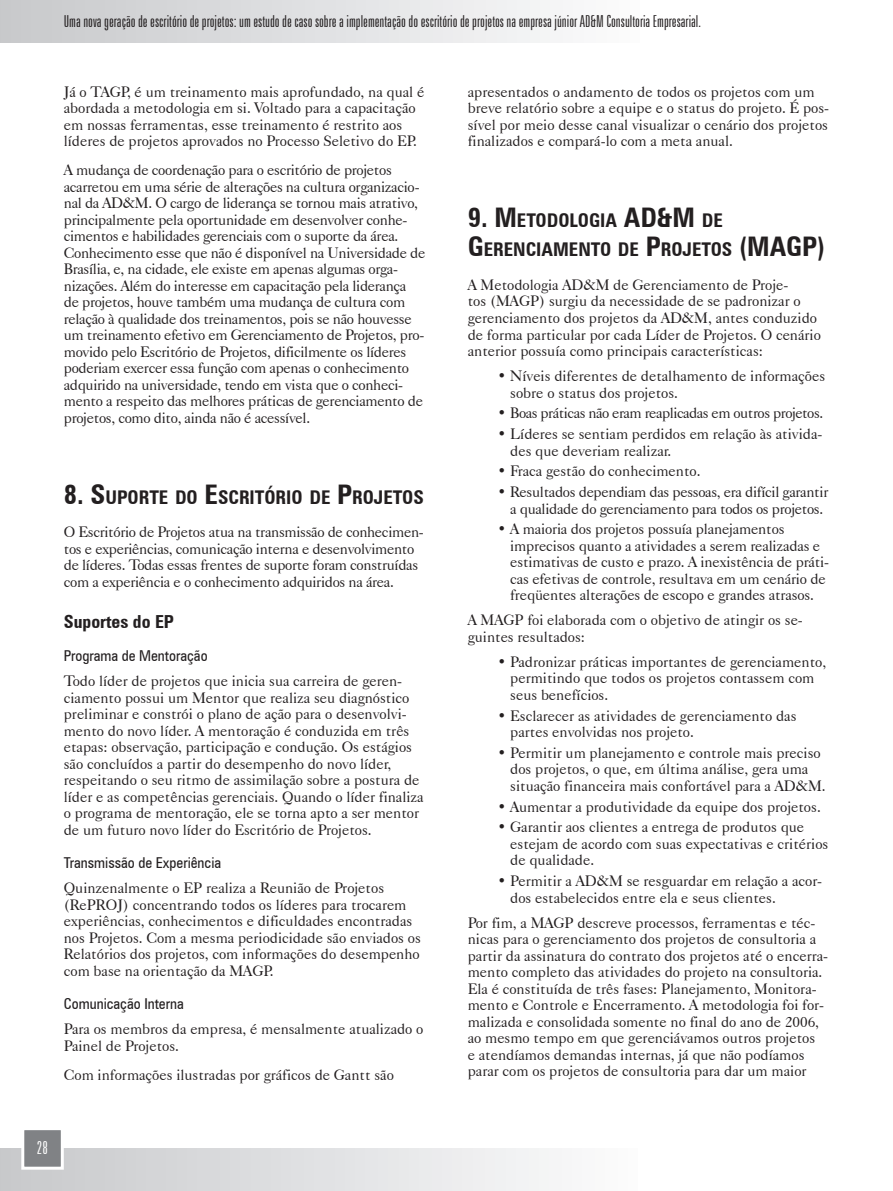
<style>
.page{position:relative;width:893px;height:1191px;background:#fff}
.page>*{position:absolute;margin:0;border:0;box-sizing:border-box;transform-origin:0 0}
.t1{font:700 condensed 18.9px/29.7px "Zurich BT";color:#231f20}
.t2{font:700 condensed 18px "Zurich BT";color:#231f20}
.t3{font:300 extra-condensed 18px "Zurich BT";color:#fff}
.t4{font:300 extra-condensed 16.5px "Zurich BT";color:#231f20}
.t5{font:15px/16.5px "Caslon 540 BT";color:#231f20}
.t6{font:15px/16.5px "Caslon 540 BT";letter-spacing:-.02em;color:#231f20}
.t7{font:condensed 15px "Zurich BT";color:#231f20}
.t8{font:15px "Caslon 540 BT";letter-spacing:-.03em;color:#231f20}
.s1{font-size:27px}
</style>
<div class="page">
<div style="left:0;top:0;width:639px;height:43px;background:linear-gradient(to right,#c7c8cb,#fcfcfc)"></div>
<div style="left:0;top:1148px;width:638px;height:43px;background:linear-gradient(to right,#c7c8cb,#fbfcfc)"></div>
<div style="left:23px;top:1128px;width:39px;height:40px;background:#808285"></div>
<div style="left:21px;top:1127px;width:43px;height:42px;border:3px solid #fff"></div>
<p class="t4" style="left:64px;top:13px;width:639px">Uma nova geração de escritório de projetos: um estudo de caso sobre a implementação do escritório de projetos na empresa júnior AD&amp;M Consultoria Empresarial.</p>
<p class="t5" style="left:64px;top:83px;width:362px">Já o TAGP, é um treinamento mais aprofundado, na qual é abordada a metodologia em si. Voltado para a capacitação em nossas ferramentas, esse treinamento é restrito aos líderes de projetos aprovados no Processo Seletivo do EP.</p>
<p class="t6" style="left:64px;top:162px;width:363px">A mudança de coordenação para o escritório de projetos acarretou em uma série de alterações na cultura organizacio&shy;nal da AD&amp;M. O cargo de liderança se tornou mais atrativo, principalmente pela oportunidade em desenvolver conhe&shy;cimentos e habilidades gerenciais com o suporte da área.<br>Conhecimento esse que não é disponível na Universidade de Brasília, e, na cidade, ele existe em apenas algumas orga&shy;nizações. Além do interesse em capacitação pela liderança de projetos, houve também uma mudança de cultura com relação à qualidade dos treinamentos, pois se não houvesse um treinamento efetivo em Gerenciamento de Projetos, pro&shy;movido pelo Escritório de Projetos, dificilmente os líderes poderiam exercer essa função com apenas o conhecimento adquirido na universidade, tendo em vista que o conheci&shy;mento a respeito das melhores práticas de gerenciamento de projetos, como dito, ainda não é acessível.</p>
<p class="t1" style="left:64px;top:482px;width:361px"><span class="s1">8. S</span>UPORTE DO <span class="s1">E</span>SCRITÓRIO DE <span class="s1">P</span>ROJETOS</p>
<p class="t6" style="left:64px;top:523px;width:362px">O Escritório de Projetos atua na transmissão de conhecimen&shy;tos e experiências, comunicação interna e desenvolvimento de líderes. Todas essas frentes de suporte foram construídas com a experiência e o conhecimento adquiridos na área.</p>
<p class="t2" style="left:64px;top:610px;width:112px">Suportes do EP</p>
<p class="t7" style="left:64px;top:647px;width:145px">Programa de Mentoração</p>
<p class="t5" style="left:64px;top:672px;width:361px">Todo líder de projetos que inicia sua carreira de geren&shy;ciamento possui um Mentor que realiza seu diagnóstico preliminar e constrói o plano de ação para o desenvolvi&shy;mento do novo líder. A mentoração é conduzida em três etapas: observação, participação e condução. Os estágios são concluídos a partir do desempenho do novo líder, respeitando o seu ritmo de assimilação sobre a postura de líder e as competências gerenciais. Quando o líder finaliza o programa de mentoração, ele se torna apto a ser mentor de um futuro novo líder do Escritório de Projetos.</p>
<p class="t7" style="left:64px;top:854px;width:159px">Transmissão de Experiência</p>
<p class="t5" style="left:64px;top:879px;width:359px">Quinzenalmente o EP realiza a Reunião de Projetos (RePROJ) concentrando todos os líderes para trocarem experiências, conhecimentos e dificuldades encontradas nos Projetos. Com a mesma periodicidade são enviados os Relatórios dos projetos, com informações do desempenho com base na orientação da MAGP.</p>
<p class="t7" style="left:64px;top:995px;width:121px">Comunicação Interna</p>
<p class="t5" style="left:64px;top:1020px;width:361px">Para os membros da empresa, é mensalmente atualizado o<br>Painel de Projetos.</p>
<p class="t5" style="left:64px;top:1066px;width:332px">Com informações ilustradas por gráficos de Gantt são</p>
<p class="t5" style="left:468px;top:83px;width:363px">apresentados o andamento de todos os projetos com um breve relatório sobre a equipe e o status do projeto. É pos&shy;sível por meio desse canal visualizar o cenário dos projetos finalizados e compará-lo com a meta anual.</p>
<p class="t1" style="left:468px;top:205px;width:359px"><span class="s1">9. M</span>ETODOLOGIA <span class="s1">AD&amp;M</span> DE<br><span class="s1">G</span>ERENCIAMENTO DE <span class="s1">P</span>ROJETOS <span class="s1">(MAGP)</span></p>
<p class="t5" style="left:468px;top:276px;width:355px">A Metodologia AD&amp;M de Gerenciamento de Proje-<br>tos (MAGP) surgiu da necessidade de se padronizar o gerenciamento dos projetos da AD&amp;M, antes conduzido de forma particular por cada Líder de Projetos. O cenário anterior possuía como principais características:</p>
<p class="t5" style="left:510px;top:367px;width:316px;text-indent:-13px">• Níveis diferentes de detalhamento de informações sobre o status dos projetos.</p>
<p class="t8" style="left:498px;top:404px;width:327px">• Boas práticas não eram reaplicadas em outros projetos.</p>
<p class="t5" style="left:510px;top:425px;width:314px;text-indent:-13px">• Líderes se sentiam perdidos em relação às ativida&shy;des que deveriam realizar.</p>
<p class="t5" style="left:498px;top:462px;width:205px">• Fraca gestão do conhecimento.</p>
<p class="t6" style="left:498px;top:483px;width:332px;text-align:center">• Resultados dependiam das pessoas, era difícil garantir a qualidade do gerenciamento para todos os projetos.</p>
<p class="t5" style="left:510px;top:520px;width:320px;text-indent:-13px">• A maioria dos projetos possuía planejamentos imprecisos quanto a atividades a serem realizadas e estimativas de custo e prazo. A inexistência de práti&shy;cas efetivas de controle, resultava em um cenário de freqüentes alterações de escopo e grandes atrasos.</p>
<p class="t5" style="left:468px;top:611px;width:337px">A MAGP foi elaborada com o objetivo de atingir os se&shy;guintes resultados:</p>
<p class="t5" style="left:510px;top:653px;width:317px;text-indent:-13px">• Padronizar práticas importantes de gerenciamento, permitindo que todos os projetos contassem com seus benefícios.</p>
<p class="t5" style="left:510px;top:707px;width:288px;text-indent:-13px">• Esclarecer as atividades de gerenciamento das partes envolvidas nos projeto.</p>
<p class="t5" style="left:510px;top:744px;width:317px;text-indent:-13px">• Permitir um planejamento e controle mais preciso dos projetos, o que, em última análise, gera uma situação financeira mais confortável para a AD&amp;M.</p>
<p class="t5" style="left:498px;top:798px;width:325px">• Aumentar a produtividade da equipe dos projetos.</p>
<p class="t5" style="left:510px;top:818px;width:320px;text-indent:-13px">• Garantir aos clientes a entrega de produtos que estejam de acordo com suas expectativas e critérios de qualidade.</p>
<p class="t5" style="left:510px;top:872px;width:313px;text-indent:-13px">• Permitir a AD&amp;M se resguardar em relação a acor&shy;dos estabelecidos entre ela e seus clientes.</p>
<p class="t5" style="left:468px;top:914px;width:362px">Por fim, a MAGP descreve processos, ferramentas e téc&shy;nicas para o gerenciamento dos projetos de consultoria a partir da assinatura do contrato dos projetos até o encerra&shy;mento completo das atividades do projeto na consultoria.<br>Ela é constituída de três fases: Planejamento, Monitora&shy;mento e Controle e Encerramento. A metodologia foi for&shy;malizada e consolidada somente no final do ano de 2006, ao mesmo tempo em que gerenciávamos outros projetos<br>e atendíamos demandas internas, já que não podíamos parar com os projetos de consultoria para dar um maior</p>
<p class="t3" style="left:37px;top:1138px;width:13px">28</p>
</div>
